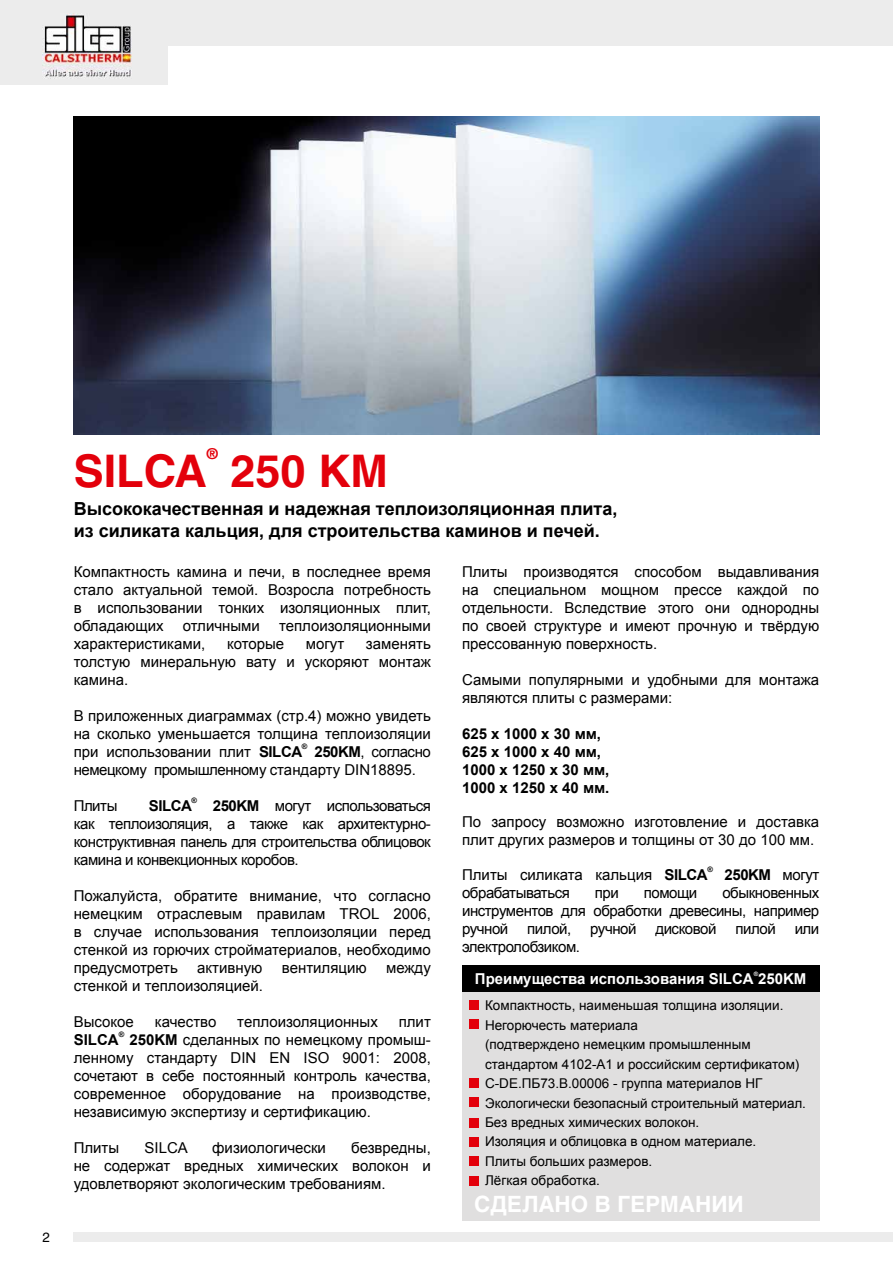
<style>
.page{position:relative;width:893px;height:1263px;background:#fff}
.page>*{position:absolute;margin:0;border:0;box-sizing:border-box;transform-origin:0 0}
.t1{font:700 45px "Helvetica LT Std";color:#e3000b}
.t2{font:700 22.5px "Helvetica LT Std";color:#fff}
.t3{font:700 18px/21.6px "Arial";color:#000}
.t4{font:15px/18px "Arial";color:#000;text-align:justify}
.t5{font:15px/18px "Arial";letter-spacing:-.03em;color:#000}
.t6{font:700 15px/18px "Arial";color:#000}
.t7{font:700 15px "Arial";color:#fff}
.t8{font:700 15px "Helvetica LT Std";color:#e3000b}
.t9{font:13.5px/19.5px "Arial";color:#000}
.t10{font:13.5px "Helvetica LT Std";color:#000}
.t11{font:700 7.5px "Arial";color:#000}
.t12{font:700 6px "Arial";color:#fff}
.s1{font-weight:700}
.s2{font-weight:400}
</style>
<div class="page">
<div style="left:0;top:0;width:167px;height:85px;background:#ececec"></div>
<div style="left:0;top:0;width:893px;height:46px;background:#ececec"></div>
<div style="left:74px;top:1232px;width:819px;height:10px;background:#ececec"></div>
<img style="left:42px;top:13px;width:90px;height:64px">
<img style="left:74px;top:116px;width:745px;height:319px">
<div style="left:462px;top:965px;width:357px;height:255px;background:#e0dfdf"></div>
<div style="left:462px;top:965px;width:357px;height:27px;background:#000"></div>
<div style="left:469px;top:1000px;width:10px;height:10px;background:#e3000b"></div>
<div style="left:469px;top:1019px;width:10px;height:10px;background:#e3000b"></div>
<div style="left:469px;top:1078px;width:10px;height:10px;background:#e3000b"></div>
<div style="left:469px;top:1097px;width:10px;height:10px;background:#e3000b"></div>
<div style="left:469px;top:1118px;width:10px;height:9px;background:#e3000b"></div>
<div style="left:469px;top:1137px;width:10px;height:10px;background:#e3000b"></div>
<div style="left:469px;top:1157px;width:10px;height:9px;background:#e3000b"></div>
<div style="left:469px;top:1176px;width:10px;height:9px;background:#e3000b"></div>
<p class="t10" style="left:43px;top:1229px;width:9px">2</p>
<p class="t8" style="left:207px;top:444px;width:13px">®</p>
<h1 class="t1" style="left:74px;top:444px;width:135px">SILCA</h1>
<h1 class="t1" style="left:230px;top:444px;width:159px">250 KM</h1>
<p class="t3" style="left:74px;top:498px;width:545px">Высококачественная и надежная теплоизоляционная плита, из силиката кальция, для строительства каминов и печей.</p>
<p class="t4" style="left:74px;top:562px;width:359px">Компактность камина и печи, в последнее время стало актуальной темой. Возросла потребность в использовании тонких изоляционных плит, обладающих</p>
<p class="t4" style="left:462px;top:562px;width:359px">Плиты производятся способом выдавливания на специальном мощном прессе каждой по отдельности. Вследствие этого они однородны по своей структуре и имеют прочную и твёрдую прессованную поверхность.</p>
<p class="t4" style="left:462px;top:670px;width:359px">Самыми популярными и удобными для монтажа являются плиты с размерами:</p>
<p class="t6" style="left:462px;top:725px;width:149px">625 x 1000 x 30 мм,<br>625 x 1000 x 40 мм,<br>1000 x 1250 x 30 мм,<br>1000 x 1250 x 40 мм.</p>
<p class="t4" style="left:462px;top:813px;width:359px">По запросу возможно изготовление и доставка плит других размеров и толщины от 30 до 100 мм.</p>
<p class="t4" style="left:462px;top:865px;width:247px">Плиты силиката кальция <span class="s1">SILCA</span></p>
<p class="t11" style="left:707px;top:864px;width:7px">®</p>
<p class="t6" style="left:725px;top:866px;width:96px">250KM <span class="s2">могут</span></p>
<p class="t5" style="left:462px;top:883px;width:109px">обрабатываться</p>
<p class="t4" style="left:595px;top:883px;width:25px">при</p>
<p class="t4" style="left:644px;top:883px;width:55px">помощи</p>
<p class="t4" style="left:183px;top:616px;width:79px">отличными</p>
<p class="t4" style="left:279px;top:616px;width:153px">теплоизоляционными</p>
<p class="t4" style="left:74px;top:634px;width:133px">характеристиками,</p>
<p class="t4" style="left:227px;top:634px;width:59px">которые</p>
<p class="t4" style="left:306px;top:634px;width:40px">могут</p>
<p class="t4" style="left:74px;top:634px;width:359px;text-indent:292px">заменять толстую минеральную вату и ускоряют монтаж камина.</p>
<p class="t4" style="left:74px;top:706px;width:359px">В приложенных диаграммах (стр.4) можно увидеть на сколько уменьшается толщина теплоизоляции при использовании плит <span class="s1">SILCA</span></p>
<p class="t11" style="left:302px;top:741px;width:7px">®</p>
<p class="t5" style="left:74px;top:742px;width:359px;text-indent:241px"><span class="s1">250KM</span>, согласно немецкому промышленному стандарту DIN18895.</p>
<p class="t4" style="left:74px;top:796px;width:45px">Плиты</p>
<p class="t6" style="left:149px;top:797px;width:45px">SILCA</p>
<p class="t11" style="left:192px;top:795px;width:7px">®</p>
<p class="t4" style="left:74px;top:796px;width:359px;text-indent:139px"><span class="s1">250KM</span> могут использоваться как теплоизоляция, а также как архитектурно&shy;конструктивная панель для строительства облицовок камина и конвекционных коробов.</p>
<p class="t4" style="left:74px;top:886px;width:359px">Пожалуйста, обратите внимание, что согласно немецким отраслевым правилам TROL 2006, в случае использования теплоизоляции перед стенкой из горючих стройматериалов, необходимо предусмотреть</p>
<p class="t4" style="left:462px;top:883px;width:359px;text-indent:260px">обыкновенных инструментов для обработки древесины, например ручной</p>
<p class="t4" style="left:527px;top:919px;width:46px">пилой,</p>
<p class="t4" style="left:590px;top:919px;width:48px">ручной</p>
<p class="t5" style="left:655px;top:919px;width:63px">дисковой</p>
<p class="t4" style="left:735px;top:919px;width:42px">пилой</p>
<p class="t4" style="left:795px;top:919px;width:26px">или</p>
<p class="t5" style="left:462px;top:937px;width:119px">электролобзиком.</p>
<p class="t4" style="left:197px;top:958px;width:67px">активную</p>
<p class="t4" style="left:282px;top:958px;width:86px">вентиляцию</p>
<p class="t4" style="left:386px;top:958px;width:46px">между</p>
<p class="t4" style="left:74px;top:976px;width:191px">стенкой и теплоизоляцией.</p>
<p class="t4" style="left:74px;top:1012px;width:62px">Высокое</p>
<p class="t4" style="left:155px;top:1012px;width:63px">качество</p>
<p class="t4" style="left:237px;top:1012px;width:142px">теплоизоляционных</p>
<p class="t4" style="left:399px;top:1012px;width:34px">плит</p>
<p class="t6" style="left:74px;top:1031px;width:46px">SILCA</p>
<p class="t11" style="left:119px;top:1029px;width:7px">®</p>
<p class="t12" style="left:754px;top:970px;width:6px">®</p>
<p class="t9" style="left:485px;top:996px;width:322px">Компактность, наименьшая толщина изоляции.<br>Негорючесть материала<br>(подтверждено немецким промышленным стандартом 4102-А1 и российским сертификатом)<br>С-DE.ПБ73.В.00006 - группа материалов НГ Экологически безопасный строительный материал.<br>Без вредных химических волокон.<br>Изоляция и облицовка в одном материале.<br>Плиты больших размеров.<br>Лёгкая обработка.</p>
<p class="t7" style="left:475px;top:969px;width:333px">Преимущества использования SILCA 250KM</p>
<p class="t4" style="left:74px;top:1030px;width:359px;text-indent:56px"><span class="s1">250KM</span> сделанных по немецкому промыш&shy;ленному стандарту DIN EN ISO 9001: 2008, сочетают в себе постоянный контроль качества, современное оборудование на производстве, независимую экспертизу и сертификацию.</p>
<p class="t4" style="left:74px;top:1138px;width:47px">Плиты</p>
<p class="t4" style="left:145px;top:1138px;width:45px">SILCA</p>
<p class="t4" style="left:212px;top:1138px;width:115px">физиологически</p>
<p class="t4" style="left:74px;top:1138px;width:359px;text-indent:278px">безвредны, не содержат вредных химических волокон и удовлетворяют экологическим требованиям.</p>
<h2 class="t2" style="left:474px;top:1190px;width:271px">СДЕЛАНО В ГЕРМАНИИ</h2>
</div>
